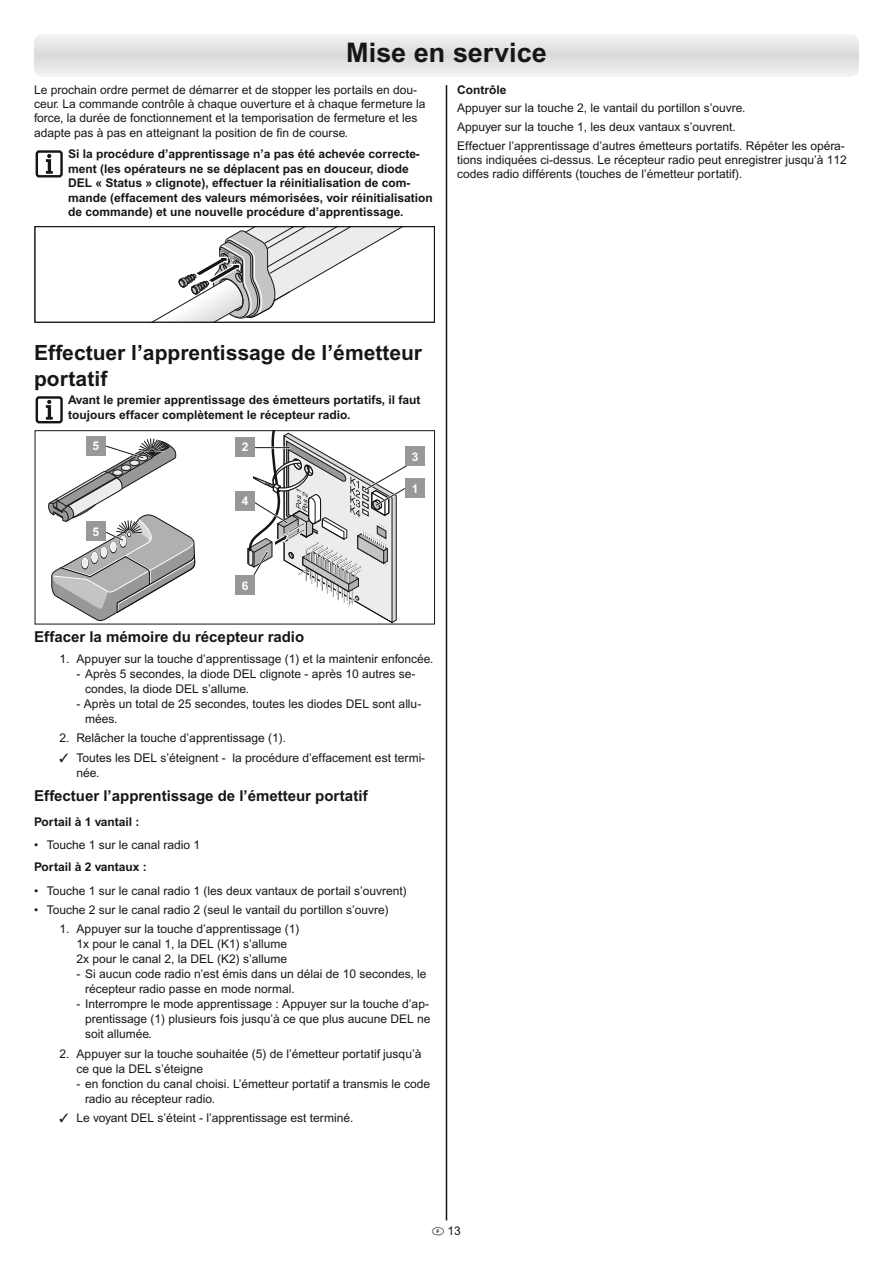
<style>
.page{position:relative;width:893px;height:1263px;background:#fff}
.page>*{position:absolute;margin:0;border:0;box-sizing:border-box;transform-origin:0 0}
.t1{font:700 27px "Sommer";color:#151616}
.t2{font:700 21px/25.2px "Sommer";color:#151616}
.t3{font:700 15px "Sommer";color:#151616}
.t4{font:12px/15px "Sommer";color:#151616}
.t5{font:700 12px/14.4px "Sommer";color:#151616}
.t6{font:700 12px "Arial";color:#fff}
.t7{font:italic 6.75px/6.4px "Helvetica";color:#151616;text-align:center;scale:1.16 1}
.t8{font:italic 3.75px "Helvetica";color:#151616;scale:1.16 1}
</style>
<div class="page">
<div style="left:34px;top:34px;width:825px;height:43px;background:#e6e6e6;border-radius:9px"></div>
<svg style="left:153px;top:228px;width:248px;height:93px"></svg>
<div style="left:34px;top:226px;width:401px;height:97px;border:1px solid #151616"></div>
<svg style="left:245px;top:432px;width:171px;height:190px"></svg>
<hr style="left:249px;top:447px;width:41px;height:1px;background:#151616">
<div style="left:235px;top:576px;width:20px;height:19px;background:#989899"></div>
<div style="left:235px;top:437px;width:20px;height:19px;background:#989899"></div>
<div style="left:406px;top:447px;width:19px;height:19px;background:#989899"></div>
<div style="left:406px;top:479px;width:19px;height:19px;background:#989899"></div>
<div style="left:235px;top:491px;width:20px;height:19px;background:#989899"></div>
<div style="left:86px;top:436px;width:19px;height:19px;background:#989899"></div>
<svg style="left:48px;top:437px;width:148px;height:185px"></svg>
<div style="left:35px;top:430px;width:400px;height:194px;border:1px solid #151616"></div>
<div style="left:36px;top:396px;width:27px;height:27px;border:2px solid #151616;border-radius:2px"></div>
<svg style="left:46px;top:400px;width:7px;height:20px"></svg>
<div style="left:36px;top:150px;width:27px;height:27px;border:2px solid #151616;border-radius:2px"></div>
<svg style="left:46px;top:154px;width:7px;height:20px"></svg>
<hr style="left:446px;top:85px;width:1px;height:1135px;background:#151616">
<h1 class="t1" style="left:346px;top:43px;width:202px">Mise en service</h1>
<p class="t4" style="left:34px;top:83px;width:393px;line-height:14.4px">Le prochain ordre permet de démarrer et de stopper les portails en dou&shy;ceur. La commande contrôle à chaque ouverture et à chaque fermeture la force, la durée de fonctionnement et la temporisation de fermeture et les adapte pas à pas en atteignant la position de fin de course.</p>
<p class="t5" style="left:68px;top:148px;width:366px">Si la procédure d’apprentissage n’a pas été achevée correcte&shy;ment (les opérateurs ne se déplacent pas en douceur, diode DEL « Status » clignote), effectuer la réinitialisation de com&shy;mande (effacement des valeurs mémorisées, voir réinitialisation de commande) et une nouvelle procédure d’apprentissage.</p>
<p class="t8" style="left:222px;top:248px;width:22px;rotate:30deg">close open</p>
<p class="t5" style="left:457px;top:83px;width:51px">Contrôle</p>
<p class="t4" style="left:457px;top:100px;width:389px;line-height:18.6px">Appuyer sur la touche 2, le vantail du portillon s’ouvre.<br>Appuyer sur la touche 1, les deux vantaux s’ouvrent.<br>Effectuer l’apprentissage d’autres émetteurs portatifs. Répéter les opéra-</p>
<p class="t4" style="left:457px;top:154px;width:391px;line-height:14.4px">tions indiquées ci-dessus. Le récepteur radio peut enregistrer jusqu’à 112 codes radio différents (touches de l’émetteur portatif).</p>
<h2 class="t2" style="left:34px;top:342px;width:389px">Effectuer l’apprentissage de l’émetteur portatif</h2>
<p class="t5" style="left:68px;top:394px;width:354px">Avant le premier apprentissage des émetteurs portatifs, il faut toujours effacer complètement le récepteur radio.</p>
<p class="t6" style="left:93px;top:441px;width:8px">5</p>
<p class="t6" style="left:93px;top:527px;width:8px">5</p>
<p class="t6" style="left:242px;top:443px;width:8px">2</p>
<p class="t6" style="left:242px;top:496px;width:8px">4</p>
<p class="t6" style="left:242px;top:581px;width:8px">6</p>
<p class="t7" style="left:296px;top:513px;width:25px;rotate:-90deg">Pos1<br>Pos2</p>
<p class="t6" style="left:412px;top:452px;width:8px">3</p>
<p class="t6" style="left:412px;top:484px;width:8px">1</p>
<p class="t3" style="left:34px;top:631px;width:272px">Effacer la mémoire du récepteur radio</p>
<p class="t4" style="left:60px;top:653px;width:376px">1. Appuyer sur la touche d’apprentissage (1) et la maintenir enfoncée.</p>
<p class="t4" style="left:85px;top:668px;width:332px;text-indent:-9px">- Après 5 secondes, la diode DEL clignote - après 10 autres se&shy;condes, la diode DEL s’allume.</p>
<p class="t4" style="left:85px;top:698px;width:338px;text-indent:-9px">- Après un total de 25 secondes, toutes les diodes DEL sont allu&shy;mées.</p>
<p class="t4" style="left:60px;top:730px;width:367px;line-height:19.2px">2. Relâcher la touche d’apprentissage (1).<br>† Toutes les DEL s’éteignent - la procédure d’effacement est termi-</p>
<p class="t4" style="left:77px;top:766px;width:24px">née.</p>
<p class="t3" style="left:34px;top:790px;width:335px">Effectuer l’apprentissage de l’émetteur portatif</p>
<p class="t5" style="left:34px;top:815px;width:107px">Portail à 1 vantail :</p>
<p class="t4" style="left:34px;top:838px;width:168px">• Touche 1 sur le canal radio 1</p>
<p class="t5" style="left:34px;top:861px;width:114px">Portail à 2 vantaux :</p>
<p class="t4" style="left:34px;top:884px;width:374px">• Touche 1 sur le canal radio 1 (les deux vantaux de portail s’ouvrent)</p>
<p class="t4" style="left:34px;top:903px;width:356px">• Touche 2 sur le canal radio 2 (seul le vantail du portillon s’ouvre)</p>
<p class="t4" style="left:60px;top:923px;width:241px;text-align:center">1. Appuyer sur la touche d’apprentissage (1)<br>1x pour le canal 1, la DEL (K1) s’allume<br>2x pour le canal 2, la DEL (K2) s’allume</p>
<p class="t4" style="left:85px;top:968px;width:343px;text-indent:-9px">- Si aucun code radio n’est émis dans un délai de 10 secondes, le récepteur radio passe en mode normal.</p>
<p class="t4" style="left:85px;top:998px;width:347px;text-indent:-9px">- Interrompre le mode apprentissage : Appuyer sur la touche d’ap&shy;prentissage (1) plusieurs fois jusqu’à ce que plus aucune DEL ne soit allumée.</p>
<p class="t4" style="left:77px;top:1047px;width:346px;text-indent:-17px">2. Appuyer sur la touche souhaitée (5) de l’émetteur portatif jusqu’à ce que la DEL s’éteigne</p>
<p class="t4" style="left:85px;top:1077px;width:347px;text-indent:-9px">- en fonction du canal choisi. L’émetteur portatif a transmis le code radio au récepteur radio.</p>
<p class="t4" style="left:60px;top:1111px;width:296px">† Le voyant DEL s’éteint - l’apprentissage est terminé.</p>
<p class="t4" style="left:432px;top:1224px;width:30px"><sup>F</sup> 13</p>
</div>
